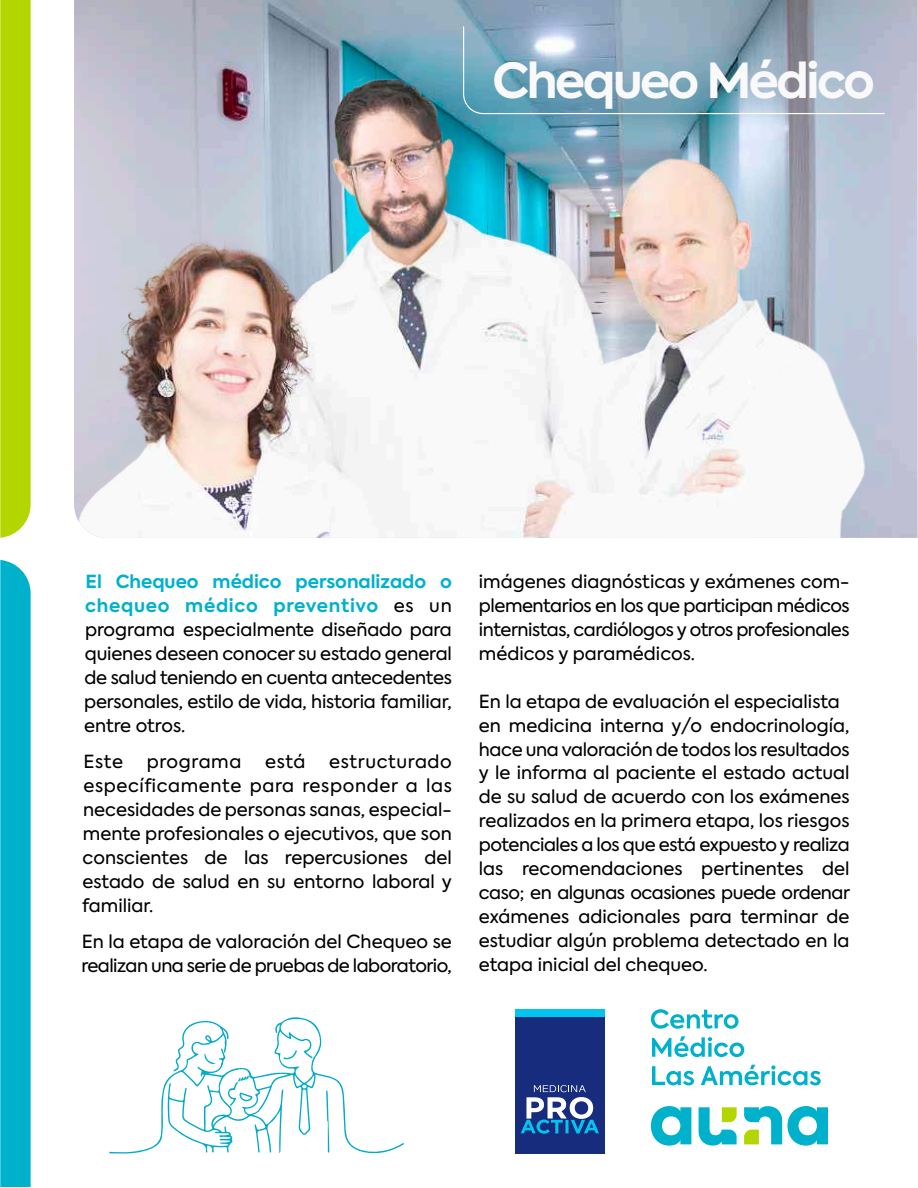
<style>
.page{position:relative;width:918px;height:1188px;background:#fff}
.page>*{position:absolute;margin:0;border:0;box-sizing:border-box;transform-origin:0 0}
.t1{font:700 48px "Axiforma";letter-spacing:-.05em;color:#f9f9f9}
.t2{font:18px/24px "Axiforma";color:#000;text-align:justify}
.t3{font:18px/24px "Axiforma";letter-spacing:-.03em;color:#000}
.t4{font:18px "Axiforma";letter-spacing:.035em;color:#000}
.t5{font:300 10.5px "Helvetica Neue";color:#050505}
.s1{font-weight:700;color:#00b1cb}
</style>
<div class="page">
<img style="left:74px;top:0;width:844px;height:538px">
<img style="left:74px;top:59px;width:798px;height:479px">
<svg style="left:462px;top:26px;width:423px;height:89px;background:#89a9bd"></svg>
<div style="left:515px;top:1016px;width:90px;height:137px;background:#172c7c"></div>
<div style="left:515px;top:1010px;width:90px;height:7px;background:#00c6ef"></div>
<svg style="left:521px;top:1085px;width:78px;height:49px"></svg>
<svg style="left:651px;top:1106px;width:40px;height:40px"></svg>
<svg style="left:699px;top:1106px;width:129px;height:40px"></svg>
<svg style="left:651px;top:1009px;width:88px;height:20px"></svg>
<svg style="left:652px;top:1036px;width:92px;height:21px"></svg>
<svg style="left:652px;top:1066px;width:42px;height:19px"></svg>
<svg style="left:701px;top:1065px;width:120px;height:20px"></svg>
<svg style="left:0;top:560px;width:31px;height:627px;background:#08b3cc"></svg>
<svg style="left:0;top:0;width:31px;height:538px;background:#b6d709"></svg>
<svg style="left:109px;top:1017px;width:295px;height:137px"></svg>
<h1 class="t1" style="left:492px;top:48px;width:384px">Chequeo Médico</h1>
<p class="t5" style="left:734px;top:80px;width:5px">-</p>
<p class="t2" style="left:84px;top:569px;width:369px"><span class="s1">El Chequeo médico personalizado o chequeo médico preventivo</span> es un programa especialmente diseñado para quienes deseen conocer su estado general de salud teniendo en cuenta antecedentes personales, estilo de vida, historia familiar, entre otros.</p>
<p class="t2" style="left:84px;top:749px;width:41px">Este</p>
<p class="t4" style="left:147px;top:749px;width:96px">programa</p>
<p class="t2" style="left:265px;top:749px;width:42px">está</p>
<p class="t2" style="left:82px;top:749px;width:371px;text-indent:247px">estructurado específicamente para responder a las necesidades de personas sanas, especial&shy;mente profesionales o ejecutivos, que son conscientes de las repercusiones del estado de salud en su entorno laboral y familiar.</p>
<p class="t3" style="left:81px;top:929px;width:372px">En la etapa de valoración del Chequeo se realizan una serie de pruebas de laboratorio,</p>
<p class="t2" style="left:479px;top:569px;width:372px">imágenes diagnósticas y exámenes com&shy;plementarios en los que participan médicos internistas, cardiólogos y otros profesionales médicos y paramédicos.</p>
<p class="t2" style="left:479px;top:689px;width:373px;text-align:left">En la etapa de evaluación el especialista en medicina interna y/o endocrinología, hace una valoración de todos los resultados y le informa al paciente el estado actual de su salud de acuerdo con los exámenes realizados en la primera etapa, los riesgos potenciales a los que está expuesto y realiza las recomendaciones pertinentes del caso; en algunas ocasiones puede ordenar exámenes adicionales para terminar de estudiar algún problema detectado en la etapa inicial del chequeo.</p>
</div>
